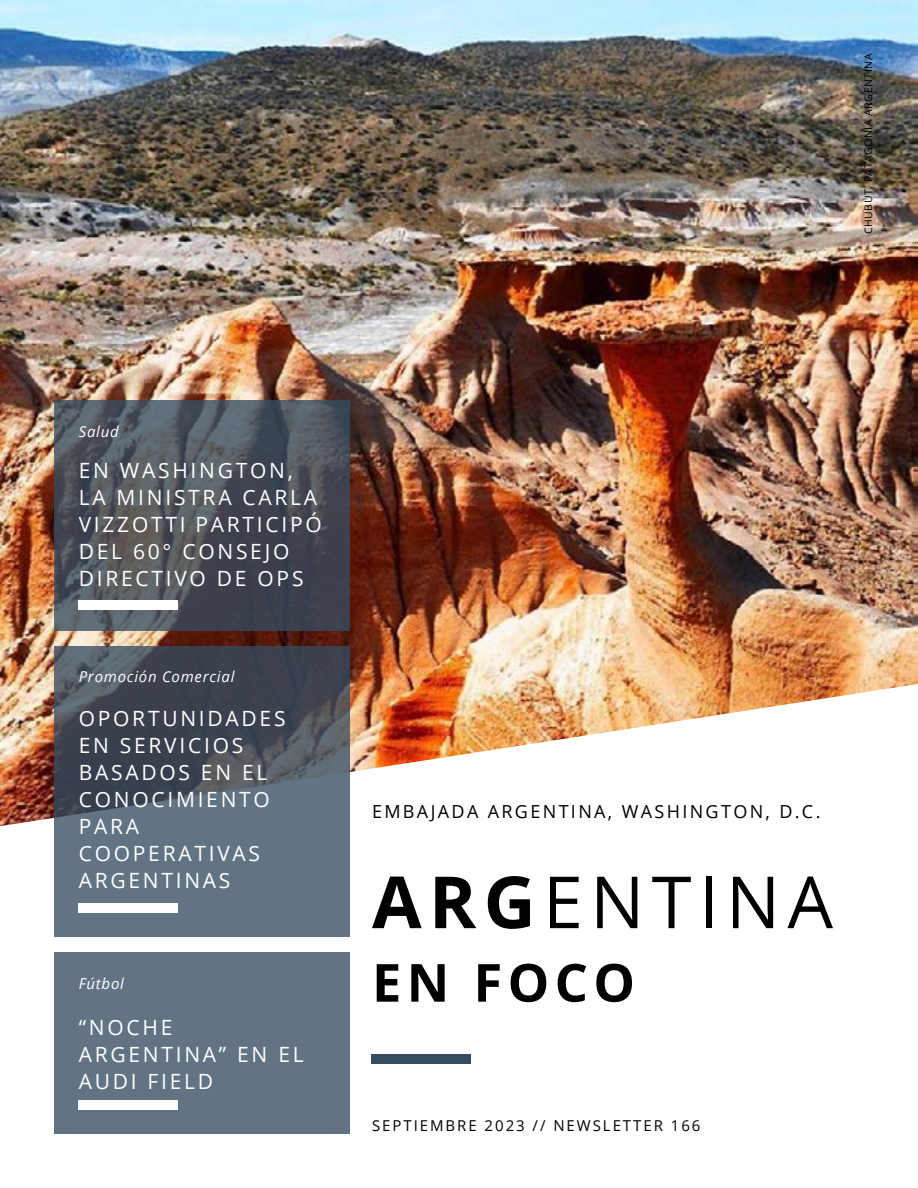
<style>
.page{position:relative;width:918px;height:1188px;background:#fff}
.page>*{position:absolute;margin:0;border:0;box-sizing:border-box;transform-origin:0 0}
.t1{font:72px "Open Sans";letter-spacing:.1em;color:#000}
.t2{font:700 52.5px "Open Sans";letter-spacing:.1em;color:#000}
.t3{font:21px/27px "Open Sans";letter-spacing:.13em;color:#fff}
.t4{font:18px "Open Sans";letter-spacing:.13em;color:#000}
.t5{font:15px "Open Sans";letter-spacing:.13em;color:#000}
.t6{font:italic 15px "Open Sans";letter-spacing:.05em;color:#fff}
.t7{font:10.5px "Open Sans";letter-spacing:.05em;color:#000}
.s1{font-weight:700}
</style>
<div class="page">
<img style="left:0;top:0;width:918px;height:826px">
<div style="left:372px;top:1055px;width:99px;height:9px;background:#364d61"></div>
<div style="left:55px;top:952px;width:295px;height:182px;background:#627484"></div>
<svg style="left:55px;top:647px;width:295px;height:290px"></svg>
<svg style="left:55px;top:400px;width:295px;height:231px"></svg>
<div style="left:79px;top:1100px;width:99px;height:9px;background:#fff"></div>
<div style="left:79px;top:903px;width:99px;height:9px;background:#fff"></div>
<div style="left:79px;top:600px;width:99px;height:10px;background:#fff"></div>
<p class="t7" style="left:861px;top:234px;width:182px;rotate:-90deg">CHUBUT, PATAGONIA ARGENTINA</p>
<p class="t6" style="left:79px;top:421px;width:42px">Salud</p>
<p class="t3" style="left:79px;top:456px;width:245px">EN WASHINGTON,<br>LA MINISTRA CARLA<br>VIZZOTTI PARTICIPÓ<br>DEL 60° CONSEJO<br>DIRECTIVO DE OPS</p>
<p class="t6" style="left:79px;top:666px;width:157px">Promoción Comercial</p>
<p class="t3" style="left:79px;top:704px;width:208px">OPORTUNIDADES<br>EN SERVICIOS<br>BASADOS EN EL<br>CONOCIMIENTO<br>PARA<br>COOPERATIVAS<br>ARGENTINAS</p>
<p class="t6" style="left:79px;top:973px;width:47px">Fútbol</p>
<p class="t3" style="left:79px;top:1013px;width:226px">“NOCHE<br>ARGENTINA” EN EL<br>AUDI FIELD</p>
<p class="t4" style="left:372px;top:800px;width:450px">EMBAJADA ARGENTINA, WASHINGTON, D.C.</p>
<h1 class="t1" style="left:372px;top:853px;width:463px"><span class="s1">ARG</span>ENTINA</h1>
<h2 class="t2" style="left:372px;top:946px;width:265px">EN FOCO</h2>
<p class="t5" style="left:372px;top:1115px;width:330px">SEPTIEMBRE 2023 // NEWSLETTER 166</p>
</div>
